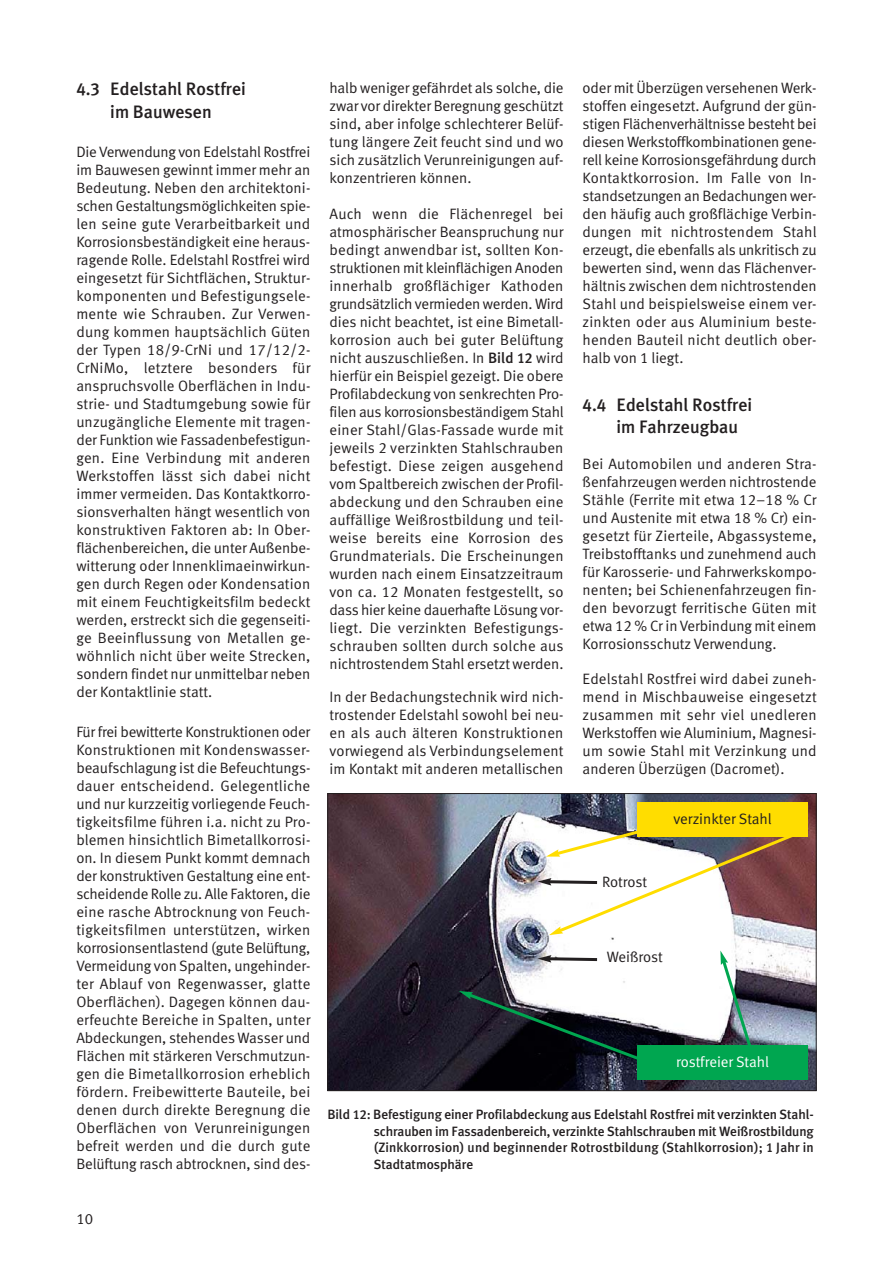
<style>
.page{position:relative;width:893px;height:1263px;background:#fff}
.page>*{position:absolute;margin:0;border:0;box-sizing:border-box;transform-origin:0 0}
.t1{font:500 18px/22.5px "Meta Holz";color:#231f20;text-align:center}
.t2{font:15px/18px "Meta Normal LF";color:#231f20;text-align:justify}
.t3{font:15px "Meta Normal LF";color:#fff}
.t4{font:500 13.5px/16.5px "Meta Holz";letter-spacing:.01em;color:#231f20;text-align:justify}
.s1{font-family:"Meta Holz";font-weight:500}
</style>
<div class="page">
<img style="left:329px;top:795px;width:485px;height:294px">
<div style="left:327px;top:793px;width:489px;height:298px;border:1px solid #231f20"></div>
<div style="left:637px;top:1046px;width:170px;height:34px;background:#00a650"></div>
<div style="left:637px;top:803px;width:170px;height:34px;background:#fd0"></div>
<svg style="left:459px;top:991px;width:191px;height:75px"></svg>
<svg style="left:720px;top:951px;width:34px;height:95px"></svg>
<svg style="left:537px;top:826px;width:268px;height:109px"></svg>
<svg style="left:537px;top:955px;width:63px;height:8px"></svg>
<p class="t1" style="left:76px;top:79px;width:171px">4.3 Edelstahl Rostfrei im Bauwesen</p>
<p class="t2" style="left:76px;top:143px;width:235px">Die Verwendung von Edelstahl Rostfrei im Bauwesen gewinnt immer mehr an Bedeutung. Neben den architektoni&shy;schen Gestaltungsmöglichkeiten spie&shy;len seine gute Verarbeitbarkeit und Korrosionsbeständigkeit eine heraus&shy;ragende Rolle. Edelstahl Rostfrei wird eingesetzt für Sichtflächen, Struktur&shy;komponenten und Befestigungsele&shy;mente wie Schrauben. Zur Verwen&shy;dung kommen hauptsächlich Güten der Typen 18/9-CrNi und 17/12/2- CrNiMo, letztere besonders für anspruchsvolle Oberflächen in Indu&shy;strie- und Stadtumgebung sowie für unzugängliche Elemente mit tragen&shy;der Funktion wie Fassadenbefestigun&shy;gen. Eine Verbindung mit anderen Werkstoffen lässt sich dabei nicht immer vermeiden. Das Kontaktkorro&shy;sionsverhalten hängt wesentlich von konstruktiven Faktoren ab: In Ober&shy;flächenbereichen, die unter Außenbe&shy;witterung oder Innenklimaeinwirkun&shy;gen durch Regen oder Kondensation mit einem Feuchtigkeitsfilm bedeckt werden, erstreckt sich die gegenseiti&shy;ge Beeinflussung von Metallen ge&shy;wöhnlich nicht über weite Strecken, sondern findet nur unmittelbar neben der Kontaktlinie statt.</p>
<p class="t2" style="left:76px;top:724px;width:235px">Für frei bewitterte Konstruktionen oder Konstruktionen mit Kondenswasser&shy;beaufschlagung ist die Befeuchtungs&shy;dauer entscheidend. Gelegentliche und nur kurzzeitig vorliegende Feuch&shy;tigkeitsfilme führen i.a. nicht zu Pro&shy;blemen hinsichtlich Bimetallkorrosi&shy;on. In diesem Punkt kommt demnach der konstruktiven Gestaltung eine ent&shy;scheidende Rolle zu. Alle Faktoren, die eine rasche Abtrocknung von Feuch&shy;tigkeitsfilmen unterstützen, wirken korrosionsentlastend (gute Belüftung, Vermeidung von Spalten, ungehinder&shy;ter Ablauf von Regenwasser, glatte Oberflächen). Dagegen können dau&shy;erfeuchte Bereiche in Spalten, unter Abdeckungen, stehendes Wasser und Flächen mit stärkeren Verschmutzun&shy;gen die Bimetallkorrosion erheblich fördern. Freibewitterte Bauteile, bei denen durch direkte Beregnung die Oberflächen von Verunreinigungen befreit werden und die durch gute Belüftung rasch abtrocknen, sind des-</p>
<p class="t2" style="left:76px;top:1211px;width:18px">10</p>
<p class="t2" style="left:329px;top:80px;width:235px">halb weniger gefährdet als solche, die zwar vor direkter Beregnung geschützt sind, aber infolge schlechterer Belüf&shy;tung längere Zeit feucht sind und wo sich zusätzlich Verunreinigungen auf&shy;konzentrieren können.</p>
<p class="t2" style="left:329px;top:206px;width:235px">Auch wenn die Flächenregel bei atmosphärischer Beanspruchung nur bedingt anwendbar ist, sollten Kon&shy;struktionen mit kleinflächigen Anoden innerhalb großflächiger Kathoden grundsätzlich vermieden werden. Wird dies nicht beachtet, ist eine Bimetall&shy;korrosion auch bei guter Belüftung nicht auszuschließen. In <span class="s1">Bild 12</span> wird hierfür ein Beispiel gezeigt. Die obere Profilabdeckung von senkrechten Pro&shy;filen aus korrosionsbeständigem Stahl einer Stahl/Glas-Fassade wurde mit jeweils 2 verzinkten Stahlschrauben befestigt. Diese zeigen ausgehend vom Spaltbereich zwischen der Profil&shy;abdeckung und den Schrauben eine auffällige Weißrostbildung und teil&shy;weise bereits eine Korrosion des Grundmaterials. Die Erscheinungen wurden nach einem Einsatzzeitraum von ca. 12 Monaten festgestellt, so dass hier keine dauerhafte Lösung vor&shy;liegt. Die verzinkten Befestigungs&shy;schrauben sollten durch solche aus nichtrostendem Stahl ersetzt werden.</p>
<p class="t2" style="left:329px;top:689px;width:235px">In der Bedachungstechnik wird nich&shy;trostender Edelstahl sowohl bei neu&shy;en als auch älteren Konstruktionen vorwiegend als Verbindungselement im Kontakt mit anderen metallischen</p>
<p class="t2" style="left:582px;top:80px;width:235px">oder mit Überzügen versehenen Werk&shy;stoffen eingesetzt. Aufgrund der gün&shy;stigen Flächenverhältnisse besteht bei diesen Werkstoffkombinationen gene&shy;rell keine Korrosionsgefährdung durch Kontaktkorrosion. Im Falle von In&shy;standsetzungen an Bedachungen wer&shy;den häufig auch großflächige Verbin&shy;dungen mit nichtrostendem Stahl erzeugt, die ebenfalls als unkritisch zu bewerten sind, wenn das Flächenver&shy;hältnis zwischen dem nichtrostenden Stahl und beispielsweise einem ver&shy;zinkten oder aus Aluminium beste&shy;henden Bauteil nicht deutlich ober&shy;halb von 1 liegt.</p>
<p class="t1" style="left:616px;top:394px;width:137px;text-align:left;text-indent:-34px">4.4 Edelstahl Rostfrei im Fahrzeugbau</p>
<p class="t2" style="left:582px;top:456px;width:235px">Bei Automobilen und anderen Stra&shy;ßenfahrzeugen werden nichtrostende Stähle (Ferrite mit etwa 12–18 % Cr und Austenite mit etwa 18 % Cr) ein&shy;gesetzt für Zierteile, Abgassysteme, Treibstofftanks und zunehmend auch für Karosserie- und Fahrwerkskompo&shy;nenten; bei Schienenfahrzeugen fin&shy;den bevorzugt ferritische Güten mit etwa 12 % Cr in Verbindung mit einem Korrosionsschutz Verwendung.</p>
<p class="t2" style="left:582px;top:671px;width:235px">Edelstahl Rostfrei wird dabei zuneh&shy;mend in Mischbauweise eingesetzt zusammen mit sehr viel unedleren Werkstoffen wie Aluminium, Magnesi&shy;um sowie Stahl mit Verzinkung und anderen Überzügen (Dacromet).</p>
<p class="t2" style="left:673px;top:811px;width:100px">verzinkter Stahl</p>
<p class="t2" style="left:602px;top:874px;width:47px">Rotrost</p>
<p class="t2" style="left:607px;top:949px;width:58px">Weißrost</p>
<p class="t3" style="left:676px;top:1056px;width:94px">rostfreier Stahl</p>
<p class="t4" style="left:374px;top:1107px;width:441px;text-indent:-46px">Bild 12: Befestigung einer Profilabdeckung aus Edelstahl Rostfrei mit verzinkten Stahl&shy;schrauben im Fassadenbereich, verzinkte Stahlschrauben mit Weißrostbildung (Zinkkorrosion) und beginnender Rotrostbildung (Stahlkorrosion); 1 Jahr in Stadtatmosphäre</p>
</div>
